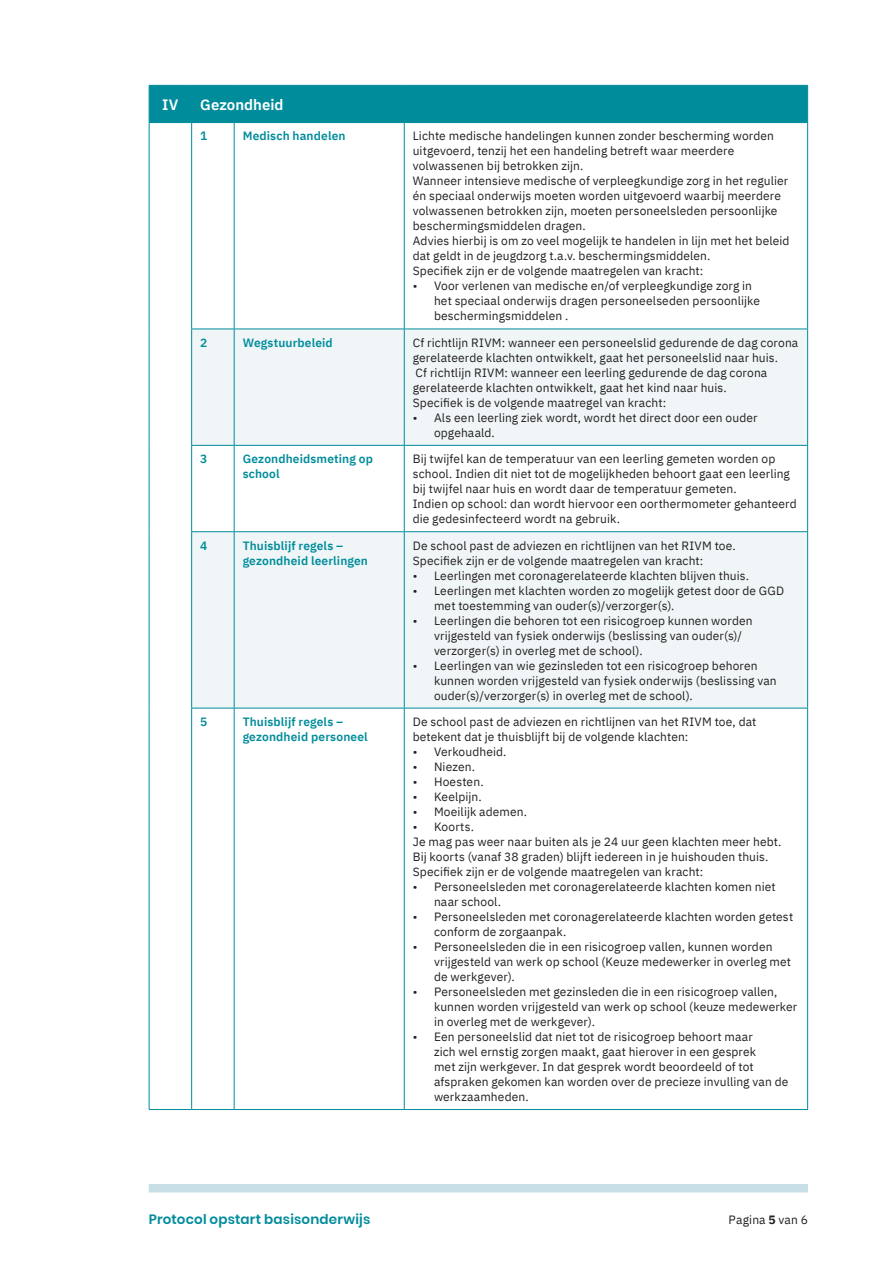
<style>
.page{position:relative;width:893px;height:1263px;background:#fff}
.page>*{position:absolute;margin:0;border:0;box-sizing:border-box;transform-origin:0 0}
.tabel_titel{font:600 15px "IBM Plex Sans";color:#fff}
.tabel_nummer{font:600 15px "IBM Plex Sans";color:#fff}
.t1{font:600 13.5px "Poppins";letter-spacing:.015em;color:#008c9b}
.tabel{font:12px/15px "IBM Plex Sans";letter-spacing:.01em;color:#231f20}
.tabel_kopje{font:600 12px/15px "IBM Plex Sans";letter-spacing:.01em;color:#008c9b}
.s1{font-weight:700}
</style>
<div class="page">
<div style="left:149px;top:1184px;width:659px;height:8px;background:#c8dfe5"></div>
<div style="left:150px;top:86px;width:657px;height:36px;background:#008c9b"></div>
<svg style="left:192px;top:330px;width:615px;height:378px;fill:#f0f6f8"></svg>
<hr style="left:149px;top:85px;width:43px;height:1px;background:#008c9b">
<hr style="left:149px;top:86px;width:1px;height:36px;background:#008c9b">
<hr style="left:192px;top:85px;width:42px;height:1px;background:#008c9b">
<hr style="left:191px;top:86px;width:1px;height:36px;background:#008c9b">
<hr style="left:234px;top:85px;width:170px;height:1px;background:#008c9b">
<hr style="left:404px;top:85px;width:404px;height:1px;background:#008c9b">
<hr style="left:807px;top:86px;width:1px;height:36px;background:#008c9b">
<hr style="left:149px;top:122px;width:43px;height:1px;background:#008c9b">
<hr style="left:149px;top:123px;width:1px;height:206px;background:#008c9b">
<hr style="left:149px;top:329px;width:1px;height:116px;background:#008c9b">
<hr style="left:149px;top:445px;width:1px;height:87px;background:#008c9b">
<hr style="left:149px;top:532px;width:1px;height:176px;background:#008c9b">
<hr style="left:149px;top:708px;width:1px;height:401px;background:#008c9b">
<hr style="left:149px;top:1109px;width:43px;height:1px;background:#008c9b">
<hr style="left:192px;top:122px;width:42px;height:1px;background:#008c9b">
<hr style="left:191px;top:123px;width:1px;height:206px;background:#008c9b">
<hr style="left:234px;top:122px;width:170px;height:1px;background:#008c9b">
<hr style="left:234px;top:123px;width:1px;height:206px;background:#008c9b">
<hr style="left:404px;top:122px;width:404px;height:1px;background:#008c9b">
<hr style="left:404px;top:123px;width:1px;height:206px;background:#008c9b">
<hr style="left:807px;top:123px;width:1px;height:206px;background:#008c9b">
<hr style="left:191px;top:329px;width:43px;height:1px;background:#008c9b">
<hr style="left:191px;top:329px;width:1px;height:116px;background:#008c9b">
<hr style="left:234px;top:329px;width:170px;height:1px;background:#008c9b">
<hr style="left:234px;top:329px;width:1px;height:116px;background:#008c9b">
<hr style="left:404px;top:329px;width:404px;height:1px;background:#008c9b">
<hr style="left:404px;top:329px;width:1px;height:116px;background:#008c9b">
<hr style="left:807px;top:329px;width:1px;height:116px;background:#008c9b">
<hr style="left:191px;top:445px;width:43px;height:1px;background:#008c9b">
<hr style="left:191px;top:446px;width:1px;height:85px;background:#008c9b">
<hr style="left:234px;top:445px;width:170px;height:1px;background:#008c9b">
<hr style="left:234px;top:446px;width:1px;height:85px;background:#008c9b">
<hr style="left:404px;top:445px;width:404px;height:1px;background:#008c9b">
<hr style="left:404px;top:446px;width:1px;height:85px;background:#008c9b">
<hr style="left:807px;top:446px;width:1px;height:85px;background:#008c9b">
<hr style="left:191px;top:531px;width:43px;height:1px;background:#008c9b">
<hr style="left:191px;top:532px;width:1px;height:176px;background:#008c9b">
<hr style="left:234px;top:531px;width:170px;height:1px;background:#008c9b">
<hr style="left:234px;top:532px;width:1px;height:176px;background:#008c9b">
<hr style="left:404px;top:531px;width:404px;height:1px;background:#008c9b">
<hr style="left:404px;top:532px;width:1px;height:176px;background:#008c9b">
<hr style="left:807px;top:532px;width:1px;height:176px;background:#008c9b">
<hr style="left:191px;top:708px;width:43px;height:1px;background:#008c9b">
<hr style="left:191px;top:708px;width:1px;height:401px;background:#008c9b">
<hr style="left:234px;top:708px;width:170px;height:1px;background:#008c9b">
<hr style="left:234px;top:708px;width:1px;height:401px;background:#008c9b">
<hr style="left:404px;top:708px;width:404px;height:1px;background:#008c9b">
<hr style="left:404px;top:708px;width:1px;height:401px;background:#008c9b">
<hr style="left:807px;top:708px;width:1px;height:401px;background:#008c9b">
<hr style="left:192px;top:1109px;width:42px;height:1px;background:#008c9b">
<hr style="left:234px;top:1109px;width:170px;height:1px;background:#008c9b">
<hr style="left:404px;top:1109px;width:404px;height:1px;background:#008c9b">
<p class="tabel_nummer" style="left:162px;top:93px;width:18px">IV</p>
<p class="tabel_titel" style="left:200px;top:93px;width:85px">Gezondheid</p>
<p class="tabel_kopje" style="left:200px;top:128px;width:9px">1</p>
<p class="tabel_kopje" style="left:243px;top:128px;width:104px">Medisch handelen</p>
<p class="tabel" style="left:413px;top:128px;width:363px">Lichte medische handelingen kunnen zonder bescherming worden uitgevoerd, tenzij het een handeling betreft waar meerdere volwassenen bij betrokken zijn.</p>
<p class="tabel" style="left:413px;top:173px;width:377px">Wanneer intensieve medische of verpleegkundige zorg in het regulier én speciaal onderwijs moeten worden uitgevoerd waarbij meerdere volwassenen betrokken zijn, moeten personeelsleden persoonlijke beschermingsmiddelen dragen.</p>
<p class="tabel" style="left:413px;top:233px;width:378px">Advies hierbij is om zo veel mogelijk te handelen in lijn met het beleid dat geldt in de jeugdzorg t.a.v. beschermingsmiddelen.</p>
<p class="tabel" style="left:413px;top:263px;width:292px">Specifiek zijn er de volgende maatregelen van kracht:</p>
<p class="tabel" style="left:434px;top:278px;width:327px;text-indent:-21px">• Voor verlenen van medische en/of verpleegkundige zorg in het speciaal onderwijs dragen personeelseden persoonlijke beschermingsmiddelen .</p>
<p class="tabel_kopje" style="left:200px;top:334px;width:9px">2</p>
<p class="tabel_kopje" style="left:243px;top:334px;width:92px">Wegstuurbeleid</p>
<p class="tabel" style="left:413px;top:334px;width:387px">Cf richtlijn RIVM: wanneer een personeelslid gedurende de dag corona gerelateerde klachten ontwikkelt, gaat het personeelslid naar huis.</p>
<p class="tabel" style="left:413px;top:364px;width:356px">Cf richtlijn RIVM: wanneer een leerling gedurende de dag corona gerelateerde klachten ontwikkelt, gaat het kind naar huis.</p>
<p class="tabel" style="left:413px;top:394px;width:255px">Specifiek is de volgende maatregel van kracht:</p>
<p class="tabel" style="left:434px;top:409px;width:325px;text-indent:-21px">• Als een leerling ziek wordt, wordt het direct door een ouder opgehaald.</p>
<p class="tabel_kopje" style="left:200px;top:450px;width:9px">3</p>
<p class="tabel_kopje" style="left:243px;top:450px;width:132px">Gezondheidsmeting op school</p>
<p class="tabel" style="left:413px;top:450px;width:379px">Bij twijfel kan de temperatuur van een leerling gemeten worden op school. Indien dit niet tot de mogelijkheden behoort gaat een leerling bij twijfel naar huis en wordt daar de temperatuur gemeten.</p>
<p class="tabel" style="left:413px;top:495px;width:385px">Indien op school: dan wordt hiervoor een oorthermometer gehanteerd die gedesinfecteerd wordt na gebruik.</p>
<p class="tabel_kopje" style="left:200px;top:537px;width:9px">4</p>
<p class="tabel_kopje" style="left:243px;top:537px;width:127px">Thuisblijf regels – gezondheid leerlingen</p>
<p class="tabel" style="left:413px;top:537px;width:325px">De school past de adviezen en richtlijnen van het RIVM toe.</p>
<p class="tabel" style="left:413px;top:552px;width:292px">Specifiek zijn er de volgende maatregelen van kracht:</p>
<p class="tabel" style="left:413px;top:567px;width:338px">• Leerlingen met coronagerelateerde klachten blijven thuis.</p>
<p class="tabel" style="left:434px;top:582px;width:351px;text-indent:-21px">• Leerlingen met klachten worden zo mogelijk getest door de GGD met toestemming van ouder(s)/verzorger(s).</p>
<p class="tabel" style="left:434px;top:612px;width:320px;text-indent:-21px">• Leerlingen die behoren tot een risicogroep kunnen worden vrijgesteld van fysiek onderwijs (beslissing van ouder(s)/ verzorger(s) in overleg met de school).</p>
<p class="tabel" style="left:434px;top:657px;width:344px;text-indent:-21px">• Leerlingen van wie gezinsleden tot een risicogroep behoren kunnen worden vrijgesteld van fysiek onderwijs (beslissing van ouder(s)/verzorger(s) in overleg met de school).</p>
<p class="tabel_kopje" style="left:200px;top:713px;width:9px">5</p>
<p class="tabel_kopje" style="left:243px;top:713px;width:127px">Thuisblijf regels – gezondheid personeel</p>
<p class="tabel" style="left:413px;top:713px;width:345px">De school past de adviezen en richtlijnen van het RIVM toe, dat betekent dat je thuisblijft bij de volgende klachten:</p>
<p class="tabel" style="left:413px;top:743px;width:95px">• Verkoudheid.</p>
<p class="tabel" style="left:413px;top:758px;width:64px">• Niezen.</p>
<p class="tabel" style="left:413px;top:773px;width:72px">• Hoesten.</p>
<p class="tabel" style="left:413px;top:788px;width:71px">• Keelpijn.</p>
<p class="tabel" style="left:413px;top:803px;width:116px">• Moeilijk ademen.</p>
<p class="tabel" style="left:413px;top:818px;width:63px">• Koorts.</p>
<p class="tabel" style="left:413px;top:833px;width:370px">Je mag pas weer naar buiten als je 24 uur geen klachten meer hebt.</p>
<p class="tabel" style="left:413px;top:848px;width:357px">Bij koorts (vanaf 38 graden) blijft iedereen in je huishouden thuis.</p>
<p class="tabel" style="left:413px;top:863px;width:292px">Specifiek zijn er de volgende maatregelen van kracht:</p>
<p class="tabel" style="left:434px;top:878px;width:343px;text-indent:-21px">• Personeelsleden met coronagerelateerde klachten komen niet naar school.</p>
<p class="tabel" style="left:434px;top:908px;width:361px;text-indent:-21px">• Personeelsleden met coronagerelateerde klachten worden getest conform de zorgaanpak.</p>
<p class="tabel" style="left:434px;top:938px;width:358px;text-indent:-21px">• Personeelsleden die in een risicogroep vallen, kunnen worden vrijgesteld van werk op school (Keuze medewerker in overleg met de werkgever).</p>
<p class="tabel" style="left:434px;top:983px;width:365px;text-indent:-21px">• Personeelsleden met gezinsleden die in een risicogroep vallen, kunnen worden vrijgesteld van werk op school (keuze medewerker in overleg met de werkgever).</p>
<p class="tabel" style="left:434px;top:1028px;width:356px;text-indent:-21px">• Een personeelslid dat niet tot de risicogroep behoort maar<br>zich wel ernstig zorgen maakt, gaat hierover in een gesprek<br>met zijn werkgever. In dat gesprek wordt beoordeeld of tot afspraken gekomen kan worden over de precieze invulling van de werkzaamheden.</p>
<p class="t1" style="left:149px;top:1211px;width:223px">Protocol opstart basisonderwijs</p>
<p class="tabel" style="left:729px;top:1211px;width:81px">Pagina <span class="s1">5</span> van 6</p>
</div>
